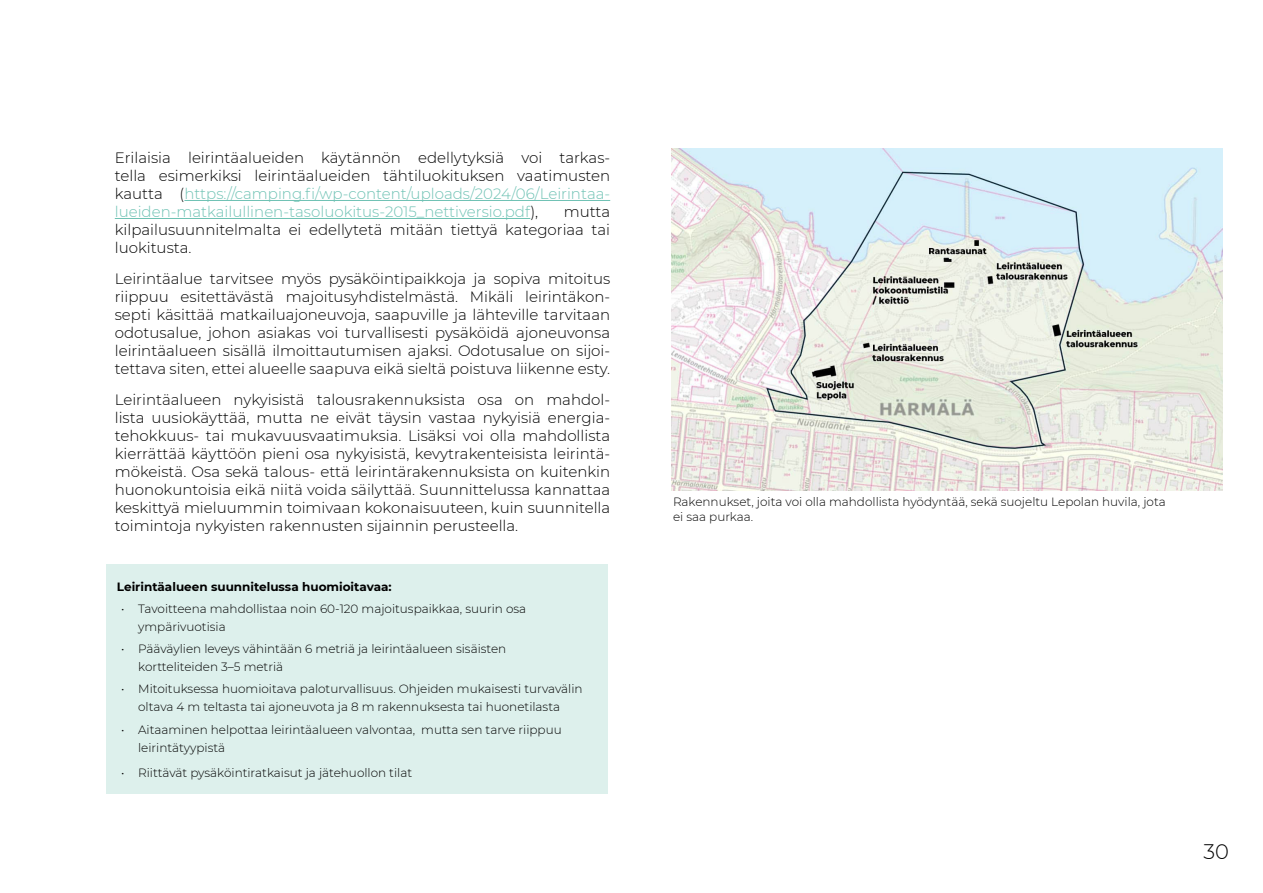
<style>
.page{position:relative;width:1263px;height:893px;background:#fff}
.page>*{position:absolute;margin:0;border:0;box-sizing:border-box;transform-origin:0 0}
.t1{font:300 21px "Montserrat";color:#000}
.t2{font:300 15px/18px "Montserrat";color:#000;text-align:justify}
.t3{font:300 12px/18px "Montserrat";color:#000}
.t4{font:700 12px "Montserrat";color:#000}
.s1{color:#6fc2b4}
</style>
<div class="page">
<hr style="left:184px;top:200px;width:426px;height:1px;background:#6fc2b4">
<hr style="left:115px;top:218px;width:415px;height:1px;background:#6fc2b4">
<img style="left:672px;top:149px;width:550px;height:341px">
<div style="left:106px;top:564px;width:502px;height:230px;background:#ddf0ec"></div>
<p class="t2" style="left:115px;top:149px;width:497px">Erilaisia leirintäalueiden käytännön edellytyksiä voi tarkas&shy;tella esimerkiksi leirintäalueiden tähtiluokituksen vaatimusten kautta (<span class="s1">https://camping.fi/wp-content/uploads/2024/06/Leirintaa&shy;lueiden-matkailullinen-tasoluokitus-2015_nettiversio.pdf</span>),</p>
<p class="t2" style="left:115px;top:203px;width:497px;text-indent:449px">mutta kilpailusuunnitelmalta ei edellytetä mitään tiettyä kategoriaa tai luokitusta.</p>
<p class="t2" style="left:115px;top:269px;width:497px">Leirintäalue tarvitsee myös pysäköintipaikkoja ja sopiva mitoitus riippuu esitettävästä majoitusyhdistelmästä. Mikäli leirintäkon&shy;septi käsittää matkailuajoneuvoja, saapuville ja lähteville tarvitaan odotusalue, johon asiakas voi turvallisesti pysäköidä ajoneuvonsa leirintäalueen sisällä ilmoittautumisen ajaksi. Odotusalue on sijoi&shy;tettava siten, ettei alueelle saapuva eikä sieltä poistuva liikenne esty.</p>
<p class="t2" style="left:115px;top:390px;width:497px">Leirintäalueen nykyisistä talousrakennuksista osa on mahdol&shy;lista uusiokäyttää, mutta ne eivät täysin vastaa nykyisiä energia&shy;tehokkuus- tai mukavuusvaatimuksia. Lisäksi voi olla mahdollista kierrättää käyttöön pieni osa nykyisistä, kevytrakenteisista leirintä&shy;mökeistä. Osa sekä talous- että leirintärakennuksista on kuitenkin huonokuntoisia eikä niitä voida säilyttää. Suunnittelussa kannattaa keskittyä mieluummin toimivaan kokonaisuuteen, kuin suunnitella toimintoja nykyisten rakennusten sijainnin perusteella.</p>
<p class="t4" style="left:117px;top:578px;width:276px">Leirintäalueen suunnitelussa huomioitavaa:</p>
<p class="t3" style="left:138px;top:599px;width:389px;text-indent:-17px">• Tavoitteena mahdollistaa noin 60-120 majoituspaikkaa, suurin osa ympärivuotisia</p>
<p class="t3" style="left:138px;top:640px;width:370px;text-indent:-17px">• Pääväylien leveys vähintään 6 metriä ja leirintäalueen sisäisten kortteliteiden 3–5 metriä</p>
<p class="t3" style="left:121px;top:680px;width:463px;text-align:center">• Mitoituksessa huomioitava paloturvallisuus. Ohjeiden mukaisesti turvavälin oltava 4 m teltasta tai ajoneuvota ja 8 m rakennuksesta tai huonetilasta</p>
<p class="t3" style="left:138px;top:720px;width:425px;text-indent:-17px">• Aitaaminen helpottaa leirintäalueen valvontaa, mutta sen tarve riippuu leirintätyypistä</p>
<p class="t3" style="left:121px;top:763px;width:292px">• Riittävät pysäköintiratkaisut ja jätehuollon tilat</p>
<p class="t3" style="left:673px;top:494px;width:494px;line-height:14.4px">Rakennukset, joita voi olla mahdollista hyödyntää, sekä suojeltu Lepolan huvila, jota ei saa purkaa.</p>
<h1 class="t1" style="left:1203px;top:838px;width:27px">30</h1>
</div>
